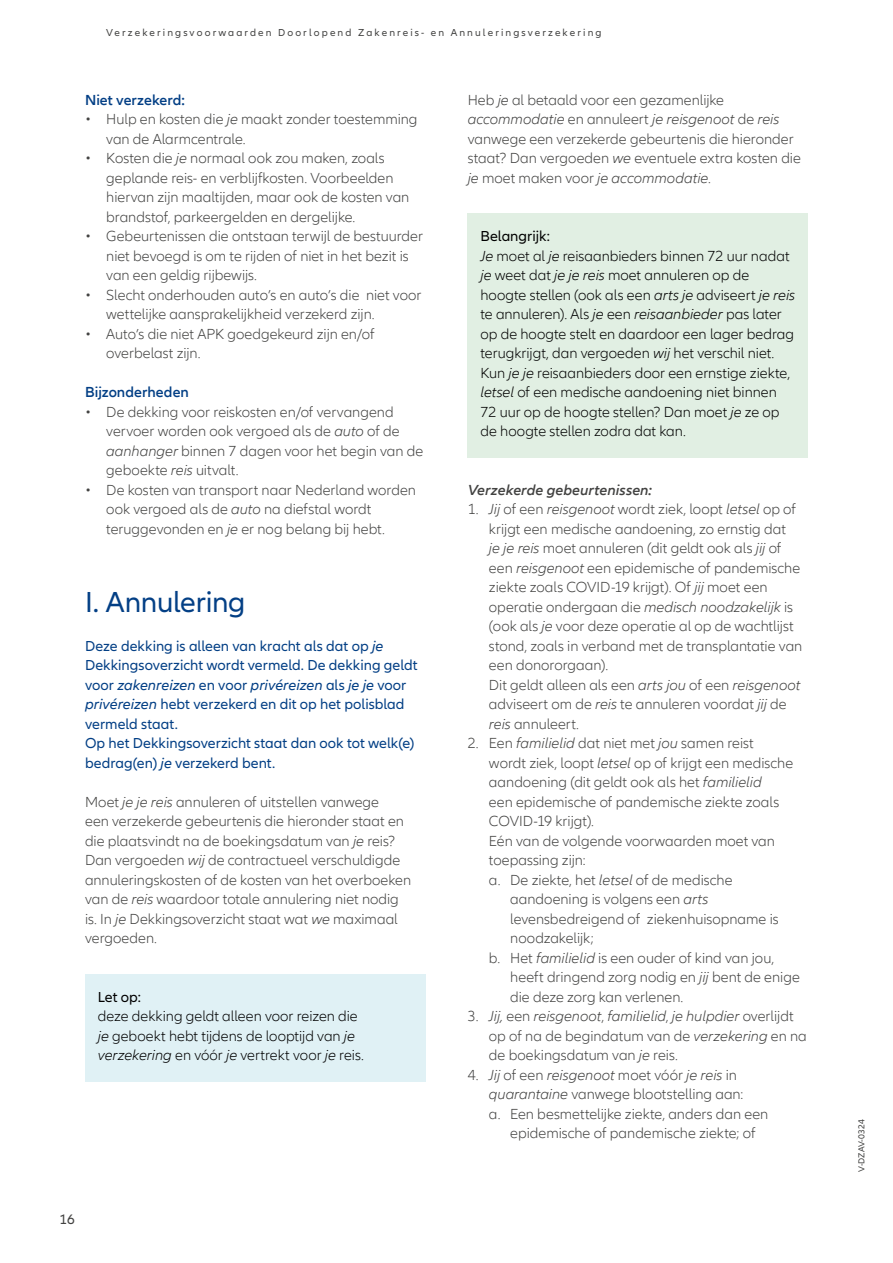
<style>
.page{position:relative;width:893px;height:1263px;background:#fff}
.page>*{position:absolute;margin:0;border:0;box-sizing:border-box;transform-origin:0 0}
.t1{font:30px "Allianz Neo";letter-spacing:-.01em;color:#033f85}
.t2{font:300 15px/19.5px "Allianz Neo";color:#424241}
.t3{font:300 15px/19.5px "Allianz Neo";color:#000}
.t4{font:15px/19.5px "Allianz Neo";color:#033f85}
.t5{font:italic 300 15px "Allianz Neo";color:#424241}
.t6{font:600 15px "Allianz Neo";letter-spacing:.005em;color:#033f85}
.t7{font:italic 600 15px "Allianz Neo";letter-spacing:.005em;color:#424241}
.t8{font:15px "Allianz Neo";color:#000}
.t9{font:14.25px "Allianz Neo";color:#424241}
.t10{font:10.5px "Allianz Neo";letter-spacing:.2em;color:#424241}
.t11{font:9px "Allianz Neo";color:#424241}
.s1{font-style:italic}
.s2{font-weight:400}
.s3{font-style:normal}
</style>
<div class="page">
<div style="left:85px;top:974px;width:340px;height:107px;background:#e0f1f5"></div>
<div style="left:468px;top:213px;width:340px;height:244px;background:#e1efe3"></div>
<p class="t10" style="left:106px;top:27px;width:497px">Verzekeringsvoorwaarden Doorlopend Zakenreis- en Annuleringsverzekering</p>
<p class="t6" style="left:85px;top:91px;width:101px">Niet verzekerd:</p>
<p class="t2" style="left:106px;top:110px;width:313px;text-indent:-21px">• Hulp en kosten die <span class="s1">je</span> maakt zonder toestemming van de Alarmcentrale.</p>
<p class="t2" style="left:106px;top:149px;width:305px;text-indent:-21px">• Kosten die <span class="s1">je</span> normaal ook zou maken, zoals geplande reis- en verblijfkosten. Voorbeelden hiervan zijn maaltijden, maar ook de kosten van brandstof, parkeergelden en dergelijke.</p>
<p class="t2" style="left:106px;top:227px;width:318px;text-indent:-21px">• Gebeurtenissen die ontstaan terwijl de bestuurder niet bevoegd is om te rijden of niet in het bezit is van een geldig rijbewijs.</p>
<p class="t2" style="left:106px;top:285px;width:317px;text-indent:-21px">• Slecht onderhouden auto’s en auto’s die niet voor wettelijke aansprakelijkheid verzekerd zijn.</p>
<p class="t2" style="left:106px;top:324px;width:270px;text-indent:-21px">• Auto’s die niet APK goedgekeurd zijn en/of overbelast zijn.</p>
<p class="t6" style="left:85px;top:383px;width:105px">Bijzonderheden</p>
<p class="t2" style="left:106px;top:402px;width:319px;text-indent:-21px">• De dekking voor reiskosten en/of vervangend vervoer worden ook vergoed als de <span class="s1">auto</span> of de <span class="s1">aanhanger</span> binnen 7 dagen voor het begin van de geboekte <span class="s1">reis</span> uitvalt.</p>
<p class="t2" style="left:106px;top:480px;width:311px;text-indent:-21px">• De kosten van transport naar Nederland worden ook vergoed als de <span class="s1">auto</span> na diefstal wordt teruggevonden en <span class="s1">je</span> er nog belang bij hebt.</p>
<h1 class="t1" style="left:85px;top:584px;width:162px">I. Annulering</h1>
<p class="t4" style="left:85px;top:636px;width:334px">Deze dekking is alleen van kracht als dat op <span class="s1">je </span>Dekkingsoverzicht wordt vermeld. De dekking geldt voor <span class="s1">zakenreizen</span> en voor <span class="s1">privéreizen</span> als <span class="s1">je je</span> voor <span class="s1">privéreizen</span> hebt verzekerd en dit op het polisblad vermeld staat.<br>Op het Dekkingsoverzicht staat dan ook tot welk(e) bedrag(en) <span class="s1">je</span> verzekerd bent.</p>
<p class="t2" style="left:85px;top:792px;width:328px">Moet <span class="s1">je je reis</span> annuleren of uitstellen vanwege<br>een verzekerde gebeurtenis die hieronder staat en die plaatsvindt na de boekingsdatum van <span class="s1">je</span> reis?<br>Dan vergoeden <span class="s1">wij</span> de contractueel verschuldigde annuleringskosten of de kosten van het overboeken van de <span class="s1">reis</span> waardoor totale annulering niet nodig is. In <span class="s1">je</span> Dekkingsoverzicht staat wat <span class="s1">we</span> maximaal vergoeden.</p>
<p class="t8" style="left:98px;top:988px;width:45px">Let op:</p>
<p class="t3" style="left:98px;top:1007px;width:268px">deze dekking geldt alleen voor reizen die <span class="s1">je</span> geboekt hebt tijdens de looptijd van <span class="s1">je verzekering</span> en vóór <span class="s1">je</span> vertrekt voor <span class="s1">je</span> reis.</p>
<p class="t2" style="left:468px;top:90px;width:335px">Heb <span class="s1">je</span> al betaald voor een gezamenlijke <span class="s1">accommodatie</span> en annuleert <span class="s1">je reisgenoot</span> de <span class="s1">reis </span>vanwege een verzekerde gebeurtenis die hieronder staat? Dan vergoeden <span class="s1">we</span> eventuele extra kosten die <span class="s1">je</span> moet maken voor <span class="s1">je accommodatie</span>.</p>
<p class="t3" style="left:480px;top:227px;width:316px"><span class="s2">Belangrijk:<br></span><span class="s1">Je</span> moet al <span class="s1">je</span> reisaanbieders binnen 72 uur nadat <span class="s1">je</span> weet dat <span class="s1">je je reis</span> moet annuleren op de hoogte stellen (ook als een <span class="s1">arts je</span> adviseert <span class="s1">je reis </span>te annuleren). Als <span class="s1">je</span> een <span class="s1">reisaanbieder</span> pas later op de hoogte stelt en daardoor een lager bedrag terugkrijgt, dan vergoeden <span class="s1">wij</span> het verschil niet.<br>Kun <span class="s1">je je</span> reisaanbieders door een ernstige ziekte, <span class="s1">letsel</span> of een medische aandoening niet binnen 72 uur op de hoogte stellen? Dan moet <span class="s1">je</span> ze op de hoogte stellen zodra dat kan.</p>
<p class="t7" style="left:468px;top:481px;width:186px">Verzekerde gebeurtenissen:</p>
<p class="t2" style="left:489px;top:500px;width:315px;text-indent:-21px">1. <span class="s1">Jij</span> of een <span class="s1">reisgenoot</span> wordt ziek, loopt <span class="s1">letsel</span> op of krijgt een medische aandoening, zo ernstig dat<br><span class="s1">je je reis</span> moet annuleren (dit geldt ook als <span class="s1">jij</span> of een <span class="s1">reisgenoot</span> een epidemische of pandemische ziekte zoals COVID-19 krijgt). Of <span class="s1">jij</span> moet een operatie ondergaan die <span class="s1">medisch noodzakelijk</span> is (ook als <span class="s1">je</span> voor deze operatie al op de wachtlijst stond, zoals in verband met de transplantatie van een donororgaan).<br>Dit geldt alleen als een <span class="s1">arts jou</span> of een <span class="s1">reisgenoot </span>adviseert om de <span class="s1">reis</span> te annuleren voordat <span class="s1">jij</span> de <span class="s1">reis</span> annuleert.</p>
<p class="t2" style="left:468px;top:734px;width:288px">2. Een <span class="s1">familielid</span> dat niet met <span class="s1">jou</span> samen reist</p>
<p class="t2" style="left:489px;top:753px;width:306px">wordt ziek, loopt <span class="s1">letsel</span> op of krijgt een medische</p>
<p class="t2" style="left:489px;top:773px;width:274px">aandoening (dit geldt ook als het <span class="s1">familielid</span></p>
<p class="t2" style="left:489px;top:792px;width:292px">een epidemische of pandemische ziekte zoals</p>
<p class="t2" style="left:489px;top:812px;width:107px">COVID-19 krijgt).</p>
<p class="t2" style="left:489px;top:831px;width:287px">Eén van de volgende voorwaarden moet van</p>
<p class="t2" style="left:489px;top:851px;width:98px">toepassing zijn:</p>
<p class="t2" style="left:489px;top:870px;width:245px">a. De ziekte, het <span class="s1">letsel</span> of de medische</p>
<p class="t2" style="left:510px;top:890px;width:200px">aandoening is volgens een <span class="s1">arts</span></p>
<p class="t2" style="left:510px;top:909px;width:270px">levensbedreigend of ziekenhuisopname is</p>
<p class="t2" style="left:510px;top:929px;width:85px">noodzakelijk;</p>
<p class="t2" style="left:489px;top:948px;width:287px">b. Het <span class="s1">familielid</span> is een ouder of kind van jou,</p>
<p class="t2" style="left:510px;top:968px;width:291px">heeft dringend zorg nodig en <span class="s1">jij</span> bent de enige</p>
<p class="t2" style="left:510px;top:987px;width:175px">die deze zorg kan verlenen.</p>
<p class="t2" style="left:489px;top:1007px;width:319px;text-indent:-21px">3. <span class="s1">Jij,</span> een <span class="s1">reisgenoot</span>, <span class="s1">familielid</span>, <span class="s1">je hulpdier</span> overlijdt op of na de begindatum van de <span class="s1">verzekering</span> en na de boekingsdatum van <span class="s1">je</span> reis.</p>
<p class="t5" style="left:468px;top:1066px;width:271px"><span class="s3">4.</span> Jij <span class="s3">of een</span> reisgenoot <span class="s3">moet vóór</span> je reis <span class="s3">in</span></p>
<p class="t2" style="left:489px;top:1085px;width:256px"><span class="s1">quarantaine</span> vanwege blootstelling aan:</p>
<p class="t2" style="left:489px;top:1104px;width:281px">a. Een besmettelijke ziekte, anders dan een</p>
<p class="t2" style="left:510px;top:1124px;width:247px">epidemische of pandemische ziekte; of</p>
<p class="t9" style="left:60px;top:1211px;width:17px">16</p>
<p class="t11" style="left:856px;top:1172px;width:54px;rotate:-90deg">V-DZAV-0324</p>
</div>
